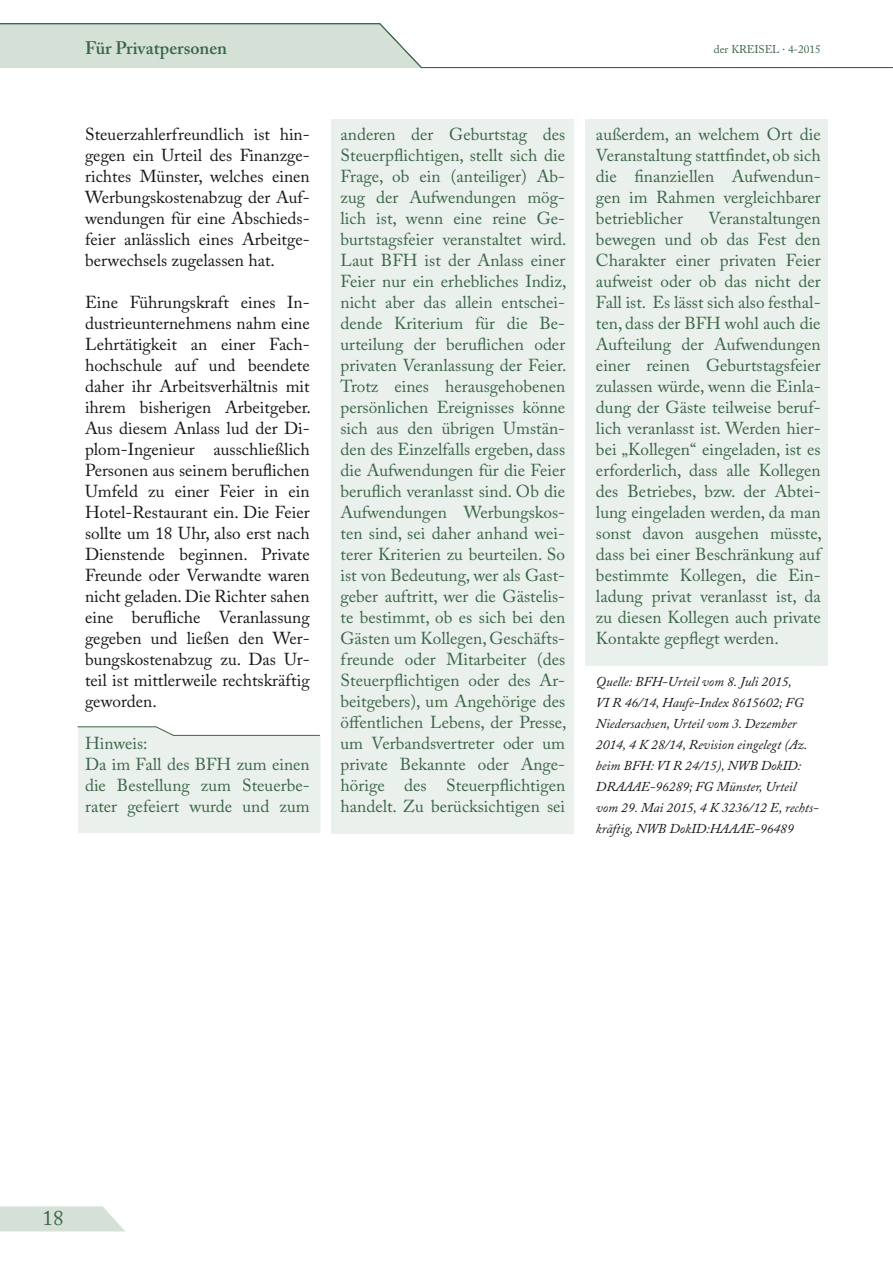
<style>
.page{position:relative;width:893px;height:1263px;background:#fff}
.page>*{position:absolute;margin:0;border:0;box-sizing:border-box;transform-origin:0 0}
.t1{font:21px "Adobe Caslon Pro";color:#3b6548}
.Kolumnentitel{font:600 18px "Adobe Caslon Pro";color:#3b6548}
.Hinweis_Miteilungen{font:17.25px/21px "Adobe Caslon Pro";color:#3b6548;text-align:justify}
.Grundtext_Mitteilung{font:17.25px/21px "Adobe Caslon Pro";color:#151616;text-align:justify}
.Quelle{font:italic 13.5px/21px "Adobe Caslon Pro";color:#151616}
.t2{font:11.25px "Adobe Caslon Pro";color:#3b6548}
</style>
<div class="page">
<svg style="left:0;top:1206px;width:125px;height:25px;background:#d9e4db"></svg>
<hr style="left:421px;top:67px;width:472px;height:1px;background:#3b6548">
<svg style="left:0;top:23px;width:422px;height:45px;background:#d2ded4"></svg>
<svg style="left:77px;top:726px;width:243px;height:107px;background:#e9efea"></svg>
<div style="left:586px;top:119px;width:242px;height:546px;background:#eaf0eb"></div>
<div style="left:332px;top:119px;width:242px;height:714px;background:#eaf0eb"></div>
<p class="Kolumnentitel" style="left:85px;top:37px;width:144px">Für Privatpersonen</p>
<p class="Grundtext_Mitteilung" style="left:85px;top:124px;width:226px">Steuerzahlerfreundlich ist hin&shy;gegen ein Urteil des Finanzge&shy;richtes Münster, welches einen Werbungskostenabzug der Auf&shy;wendungen für eine Abschieds&shy;feier anlässlich eines Arbeitge&shy;berwechsels zugelassen hat.</p>
<p class="Grundtext_Mitteilung" style="left:85px;top:292px;width:227px">Eine Führungskraft eines In&shy;dustrieunternehmens nahm eine Lehrtätigkeit an einer Fach&shy;hochschule auf und beendete daher ihr Arbeitsverhältnis mit ihrem bisherigen Arbeitgeber.<br>Aus diesem Anlass lud der Di&shy;plom-Ingenieur ausschließlich Personen aus seinem beruflichen Umfeld zu einer Feier in ein Hotel-Restaurant ein. Die Feier sollte um 18 Uhr, also erst nach Dienstende beginnen. Private Freunde oder Verwandte waren nicht geladen. Die Richter sahen eine berufliche Veranlassung gegeben und ließen den Wer&shy;bungskostenabzug zu. Das Ur&shy;teil ist mittlerweile rechtskräftig geworden.</p>
<p class="Hinweis_Miteilungen" style="left:85px;top:733px;width:64px">Hinweis:</p>
<p class="Hinweis_Miteilungen" style="left:85px;top:754px;width:226px">Da im Fall des BFH zum einen die Bestellung zum Steuerbe&shy;rater gefeiert wurde und zum</p>
<p class="Hinweis_Miteilungen" style="left:340px;top:124px;width:227px">anderen der Geburtstag des Steuerpflichtigen, stellt sich die Frage, ob ein (anteiliger) Ab&shy;zug der Aufwendungen mög&shy;lich ist, wenn eine reine Ge&shy;burtstagsfeier veranstaltet wird.<br>Laut BFH ist der Anlass einer Feier nur ein erhebliches Indiz, nicht aber das allein entschei&shy;dende Kriterium für die Be&shy;urteilung der beruflichen oder privaten Veranlassung der Feier.<br>Trotz eines herausgehobenen persönlichen Ereignisses könne sich aus den übrigen Umstän&shy;den des Einzelfalls ergeben, dass die Aufwendungen für die Feier beruflich veranlasst sind. Ob die Aufwendungen Werbungskos&shy;ten sind, sei daher anhand wei&shy;terer Kriterien zu beurteilen. So ist von Bedeutung, wer als Gast&shy;geber auftritt, wer die Gästelis&shy;te bestimmt, ob es sich bei den Gästen um Kollegen, Geschäfts&shy;freunde oder Mitarbeiter (des Steuerpflichtigen oder des Ar&shy;beitgebers), um Angehörige des öffentlichen Lebens, der Presse, um Verbandsvertreter oder um private Bekannte oder Ange&shy;hörige des Steuerpflichtigen handelt. Zu berücksichtigen sei</p>
<p class="t2" style="left:714px;top:42px;width:108px">der KREISEL 4-2015</p>
<p class="Hinweis_Miteilungen" style="left:596px;top:124px;width:226px">außerdem, an welchem Ort die Veranstaltung stattfindet, ob sich die finanziellen Aufwendun&shy;gen im Rahmen vergleichbarer betrieblicher</p>
<p class="Hinweis_Miteilungen" style="left:596px;top:208px;width:227px;text-indent:112px">Veranstaltungen bewegen und ob das Fest den Charakter einer privaten Feier aufweist oder ob das nicht der Fall ist. Es lässt sich also festhal&shy;ten, dass der BFH wohl auch die Aufteilung der Aufwendungen einer reinen Geburtstagsfeier zulassen würde, wenn die Einla&shy;dung der Gäste teilweise beruf&shy;lich veranlasst ist. Werden hier&shy;bei „Kollegen“ eingeladen, ist es erforderlich, dass alle Kollegen des Betriebes, bzw. der Abtei&shy;lung eingeladen werden, da man sonst davon ausgehen müsste, dass bei einer Beschränkung auf bestimmte Kollegen, die Ein&shy;ladung privat veranlasst ist, da zu diesen Kollegen auch private Kontakte gepflegt werden.</p>
<p class="Quelle" style="left:596px;top:671px;width:224px">Quelle: BFH-Urteil vom 8. Juli 2015,<br>VI R 46/14, Haufe-Index 8615602; FG Niedersachsen, Urteil vom 3. Dezember 2014, 4 K 28/14, Revision eingelegt (Az. beim BFH: VI R 24/15), NWB DokID:<br>DRAAAE-96289; FG Münster, Urteil vom 29. Mai 2015, 4 K 3236/12 E, rechts&shy;kräftig, NWB DokID:HAAAE-96489</p>
<p class="t1" style="left:43px;top:1206px;width:22px">18</p>
</div>
